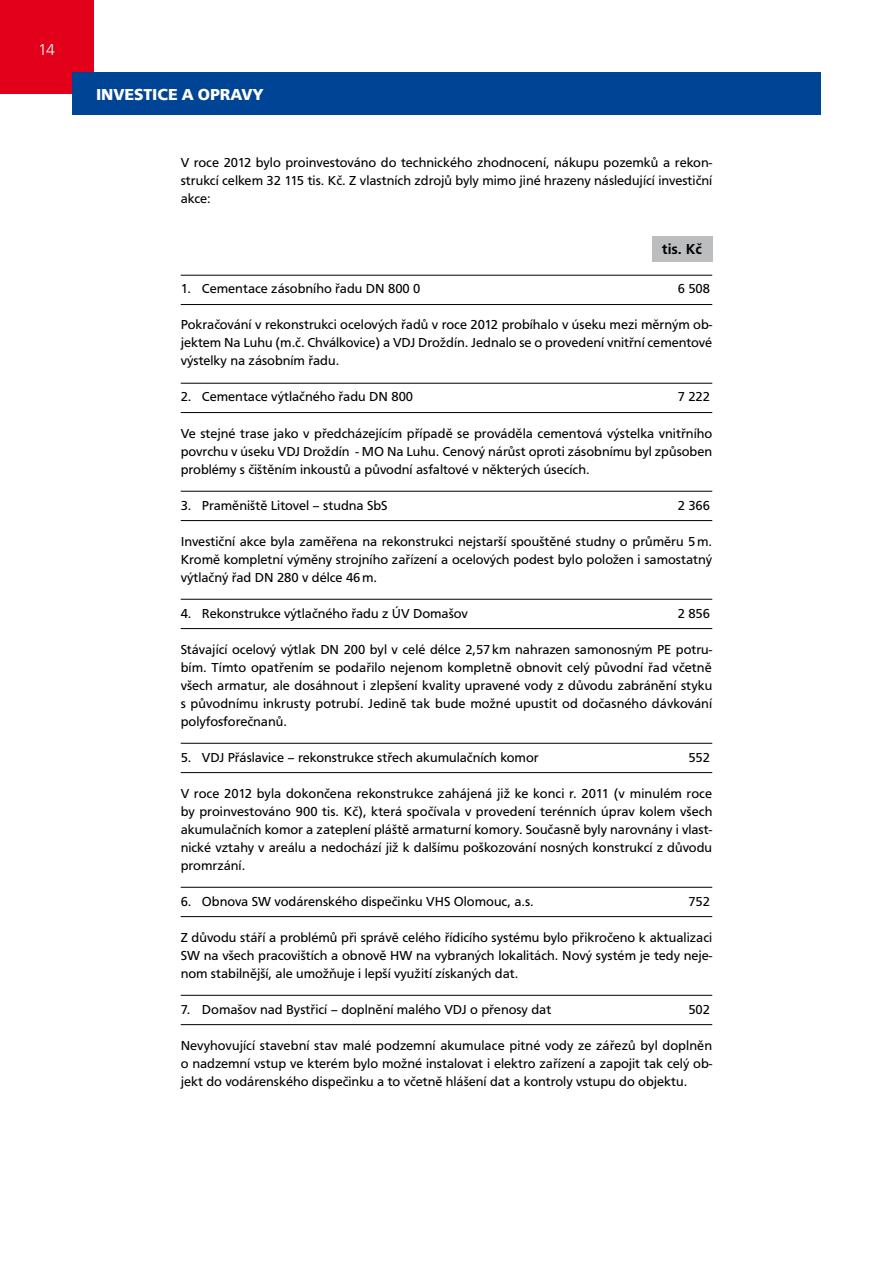
<style>
.page{position:relative;width:893px;height:1263px;background:#fff}
.page>*{position:absolute;margin:0;border:0;box-sizing:border-box;transform-origin:0 0}
.t1{font:700 16.5px "Frutus TEE";letter-spacing:-.005em;color:#fff}
.t2{font:16.5px "Frutus TEE Ligh";color:#fff}
.t3{font:500 15px "Frutus TEE";color:#000}
.t4{font:13.5px/18px "Frutus TEE";color:#000;text-align:justify}
</style>
<div class="page">
<div style="left:0;top:0;width:94px;height:94px;background:#e2001a"></div>
<hr style="left:181px;top:275px;width:531px;height:1px;background:#000">
<hr style="left:181px;top:304px;width:531px;height:1px;background:#000">
<hr style="left:181px;top:383px;width:531px;height:1px;background:#000">
<hr style="left:181px;top:412px;width:531px;height:1px;background:#000">
<hr style="left:181px;top:491px;width:531px;height:1px;background:#000">
<hr style="left:181px;top:520px;width:531px;height:1px;background:#000">
<hr style="left:181px;top:599px;width:531px;height:1px;background:#000">
<hr style="left:181px;top:628px;width:531px;height:1px;background:#000">
<hr style="left:181px;top:743px;width:531px;height:1px;background:#000">
<hr style="left:181px;top:772px;width:531px;height:1px;background:#000">
<hr style="left:181px;top:887px;width:531px;height:1px;background:#000">
<hr style="left:181px;top:916px;width:531px;height:1px;background:#000">
<hr style="left:181px;top:995px;width:531px;height:1px;background:#000">
<hr style="left:181px;top:1024px;width:531px;height:1px;background:#000">
<div style="left:652px;top:236px;width:60px;height:25px;background:#bcbdbf"></div>
<div style="left:72px;top:72px;width:749px;height:43px;background:#004595"></div>
<p class="t2" style="left:38px;top:41px;width:18px">14</p>
<p class="t1" style="left:96px;top:85px;width:169px">INVESTICE A OPRAVY</p>
<p class="t4" style="left:181px;top:154px;width:533px">V roce 2012 bylo proinvestováno do technického zhodnocení, nákupu pozemků a rekon&shy;strukcí celkem 32 115 tis. Kč. Z vlastních zdrojů byly mimo jiné hrazeny následující investiční akce:</p>
<p class="t3" style="left:662px;top:241px;width:41px">tis. Kč</p>
<p class="t4" style="left:181px;top:280px;width:241px">1. Cementace zásobního řadu DN 800 0</p>
<p class="t4" style="left:678px;top:280px;width:34px">6 508</p>
<p class="t4" style="left:181px;top:316px;width:533px">Pokračování v rekonstrukci ocelových řadů v roce 2012 probíhalo v úseku mezi měrným ob&shy;jektem Na Luhu (m.č. Chválkovice) a VDJ Droždín. Jednalo se o provedení vnitřní cementové výstelky na zásobním řadu.</p>
<p class="t4" style="left:181px;top:388px;width:234px">2. Cementace výtlačného řadu DN 800</p>
<p class="t4" style="left:678px;top:388px;width:34px">7 222</p>
<p class="t4" style="left:181px;top:424px;width:533px">Ve stejné trase jako v předcházejícím případě se prováděla cementová výstelka vnitřního povrchu v úseku VDJ Droždín - MO Na Luhu. Cenový nárůst oproti zásobnímu byl způsoben problémy s čištěním inkoustů a původní asfaltové v některých úsecích.</p>
<p class="t4" style="left:181px;top:496px;width:208px">3. Praměniště Litovel – studna SbS</p>
<p class="t4" style="left:678px;top:496px;width:34px">2 366</p>
<p class="t4" style="left:181px;top:532px;width:533px">Investiční akce byla zaměřena na rekonstrukci nejstarší spouštěné studny o průměru 5m.<br>Kromě kompletní výměny strojního zařízení a ocelových podest bylo položen i samostatný výtlačný řad DN 280 v délce 46m.</p>
<p class="t4" style="left:181px;top:604px;width:289px">4. Rekonstrukce výtlačného řadu z ÚV Domašov</p>
<p class="t4" style="left:678px;top:604px;width:34px">2 856</p>
<p class="t4" style="left:181px;top:640px;width:533px">Stávající ocelový výtlak DN 200 byl v celé délce 2,57km nahrazen samonosným PE potru&shy;bím. Tímto opatřením se podařilo nejenom kompletně obnovit celý původní řad včetně všech armatur, ale dosáhnout i zlepšení kvality upravené vody z důvodu zabránění styku s původnímu inkrusty potrubí. Jedině tak bude možné upustit od dočasného dávkování polyfosforečnanů.</p>
<p class="t4" style="left:181px;top:748px;width:359px">5. VDJ Přáslavice – rekonstrukce střech akumulačních komor</p>
<p class="t4" style="left:688px;top:748px;width:23px">552</p>
<p class="t4" style="left:181px;top:784px;width:533px">V roce 2012 byla dokončena rekonstrukce zahájená již ke konci r. 2011 (v minulém roce by proinvestováno 900 tis. Kč), která spočívala v provedení terénních úprav kolem všech akumulačních komor a zateplení pláště armaturní komory. Současně byly narovnány i vlast&shy;nické vztahy v areálu a nedochází již k dalšímu poškozování nosných konstrukcí z důvodu promrzání.</p>
<p class="t4" style="left:181px;top:892px;width:355px">6. Obnova SW vodárenského dispečinku VHS Olomouc, a.s.</p>
<p class="t4" style="left:688px;top:892px;width:23px">752</p>
<p class="t4" style="left:181px;top:928px;width:533px">Z důvodu stáří a problémů při správě celého řídicího systému bylo přikročeno k aktualizaci SW na všech pracovištích a obnově HW na vybraných lokalitách. Nový systém je tedy neje&shy;nom stabilnější, ale umožňuje i lepší využití získaných dat.</p>
<p class="t4" style="left:181px;top:1000px;width:372px">7. Domašov nad Bystřicí – doplnění malého VDJ o přenosy dat</p>
<p class="t4" style="left:688px;top:1000px;width:23px">502</p>
<p class="t4" style="left:181px;top:1036px;width:533px">Nevyhovující stavební stav malé podzemní akumulace pitné vody ze zářezů byl doplněn o nadzemní vstup ve kterém bylo možné instalovat i elektro zařízení a zapojit tak celý ob&shy;jekt do vodárenského dispečinku a to včetně hlášení dat a kontroly vstupu do objektu.</p>
</div>
